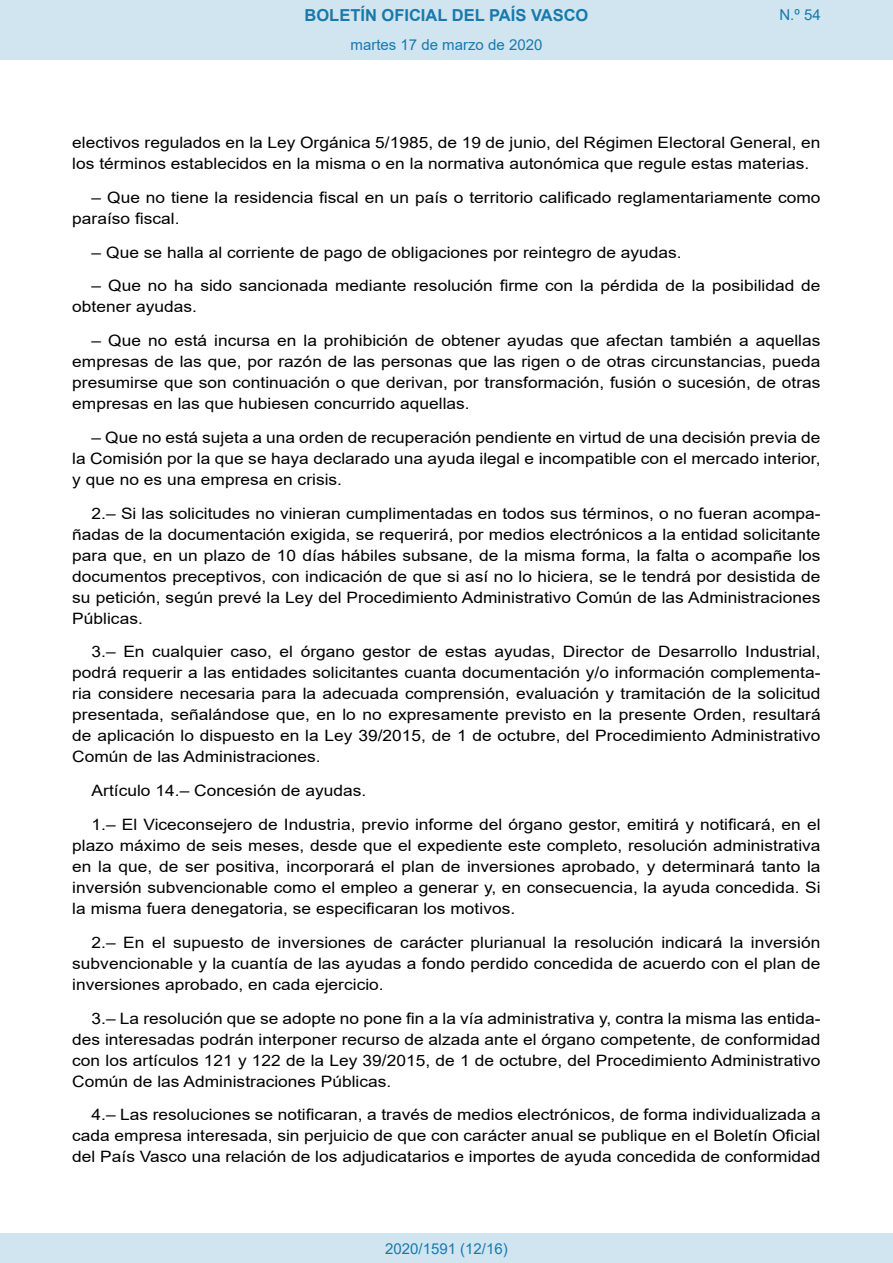
<style>
.page{position:relative;width:893px;height:1263px;background:#fff}
.page>*{position:absolute;margin:0;border:0;box-sizing:border-box;transform-origin:0 0}
.t1{font:700 16.5px "Arial";color:#1879ad}
.BOPVDetalle{font:15.6px/21px "Arial";color:#000;text-align:justify;scale:1.11 1}
.Paginacion_Centro{font:15px "Arial";color:#1879ad}
</style>
<div class="page">
<div style="left:0;top:0;width:893px;height:60px;background:#d0e5f0"></div>
<div style="left:0;top:1233px;width:893px;height:30px;background:#d0e5f0"></div>
<p class="t1" style="left:305px;top:3px;width:285px">BOLETÍN OFICIAL DEL PAÍS VASCO</p>
<p class="Paginacion_Centro" style="left:351px;top:35px;width:193px">martes 17 de marzo de 2020</p>
<p class="Paginacion_Centro" style="left:779px;top:5px;width:43px">N.º 54</p>
<p class="BOPVDetalle" style="left:72px;top:132px;width:675px">electivos regulados en la Ley Orgánica 5/1985, de 19 de junio, del Régimen Electoral General, en los términos establecidos en la misma o en la normativa autonómica que regule estas materias.</p>
<p class="BOPVDetalle" style="left:72px;top:187px;width:676px;text-indent:19px">– Que no tiene la residencia fiscal en un país o territorio calificado reglamentariamente como paraíso fiscal.</p>
<p class="BOPVDetalle" style="left:92px;top:242px;width:533px">– Que se halla al corriente de pago de obligaciones por reintegro de ayudas.</p>
<p class="BOPVDetalle" style="left:72px;top:275px;width:676px;text-indent:19px">– Que no ha sido sancionada mediante resolución firme con la pérdida de la posibilidad de obtener ayudas.</p>
<p class="BOPVDetalle" style="left:72px;top:330px;width:676px;text-indent:19px">– Que no está incursa en la prohibición de obtener ayudas que afectan también a aquellas empresas de las que, por razón de las personas que las rigen o de otras circunstancias, pueda presumirse que son continuación o que derivan, por transformación, fusión o sucesión, de otras empresas en las que hubiesen concurrido aquellas.</p>
<p class="BOPVDetalle" style="left:72px;top:427px;width:676px;text-indent:19px">– Que no está sujeta a una orden de recuperación pendiente en virtud de una decisión previa de la Comisión por la que se haya declarado una ayuda ilegal e incompatible con el mercado interior, y que no es una empresa en crisis.</p>
<p class="BOPVDetalle" style="left:72px;top:503px;width:676px;text-indent:19px">2.– Si las solicitudes no vinieran cumplimentadas en todos sus términos, o no fueran acompa&shy;ñadas de la documentación exigida, se requerirá, por medios electrónicos a la entidad solicitante para que, en un plazo de 10 días hábiles subsane, de la misma forma, la falta o acompañe los documentos preceptivos, con indicación de que si así no lo hiciera, se le tendrá por desistida de su petición, según prevé la Ley del Procedimiento Administrativo Común de las Administraciones Públicas.</p>
<p class="BOPVDetalle" style="left:72px;top:641px;width:676px;text-indent:19px">3.– En cualquier caso, el órgano gestor de estas ayudas, Director de Desarrollo Industrial, podrá requerir a las entidades solicitantes cuanta documentación y/o información complementa&shy;ria considere necesaria para la adecuada comprensión, evaluación y tramitación de la solicitud presentada, señalándose que, en lo no expresamente previsto en la presente Orden, resultará de aplicación lo dispuesto en la Ley 39/2015, de 1 de octubre, del Procedimiento Administrativo Común de las Administraciones.</p>
<p class="BOPVDetalle" style="left:92px;top:780px;width:249px">Artículo 14.– Concesión de ayudas.</p>
<p class="BOPVDetalle" style="left:72px;top:814px;width:676px;text-indent:19px">1.– El Viceconsejero de Industria, previo informe del órgano gestor, emitirá y notificará, en el plazo máximo de seis meses, desde que el expediente este completo, resolución administrativa en la que, de ser positiva, incorporará el plan de inversiones aprobado, y determinará tanto la inversión subvencionable como el empleo a generar y, en consecuencia, la ayuda concedida. Si la misma fuera denegatoria, se especificaran los motivos.</p>
<p class="BOPVDetalle" style="left:72px;top:932px;width:676px;text-indent:19px">2.– En el supuesto de inversiones de carácter plurianual la resolución indicará la inversión subvencionable y la cuantía de las ayudas a fondo perdido concedida de acuerdo con el plan de inversiones aprobado, en cada ejercicio.</p>
<p class="BOPVDetalle" style="left:72px;top:1007px;width:676px;text-indent:19px">3.– La resolución que se adopte no pone fin a la vía administrativa y, contra la misma las entida&shy;des interesadas podrán interponer recurso de alzada ante el órgano competente, de conformidad con los artículos 121 y 122 de la Ley 39/2015, de 1 de octubre, del Procedimiento Administrativo Común de las Administraciones Públicas.</p>
<p class="BOPVDetalle" style="left:72px;top:1104px;width:676px;text-indent:19px">4.– Las resoluciones se notificaran, a través de medios electrónicos, de forma individualizada a cada empresa interesada, sin perjuicio de que con carácter anual se publique en el Boletín Oficial del País Vasco una relación de los adjudicatarios e importes de ayuda concedida de conformidad</p>
<p class="Paginacion_Centro" style="left:385px;top:1238px;width:124px">2020/1591 (12/16)</p>
</div>
